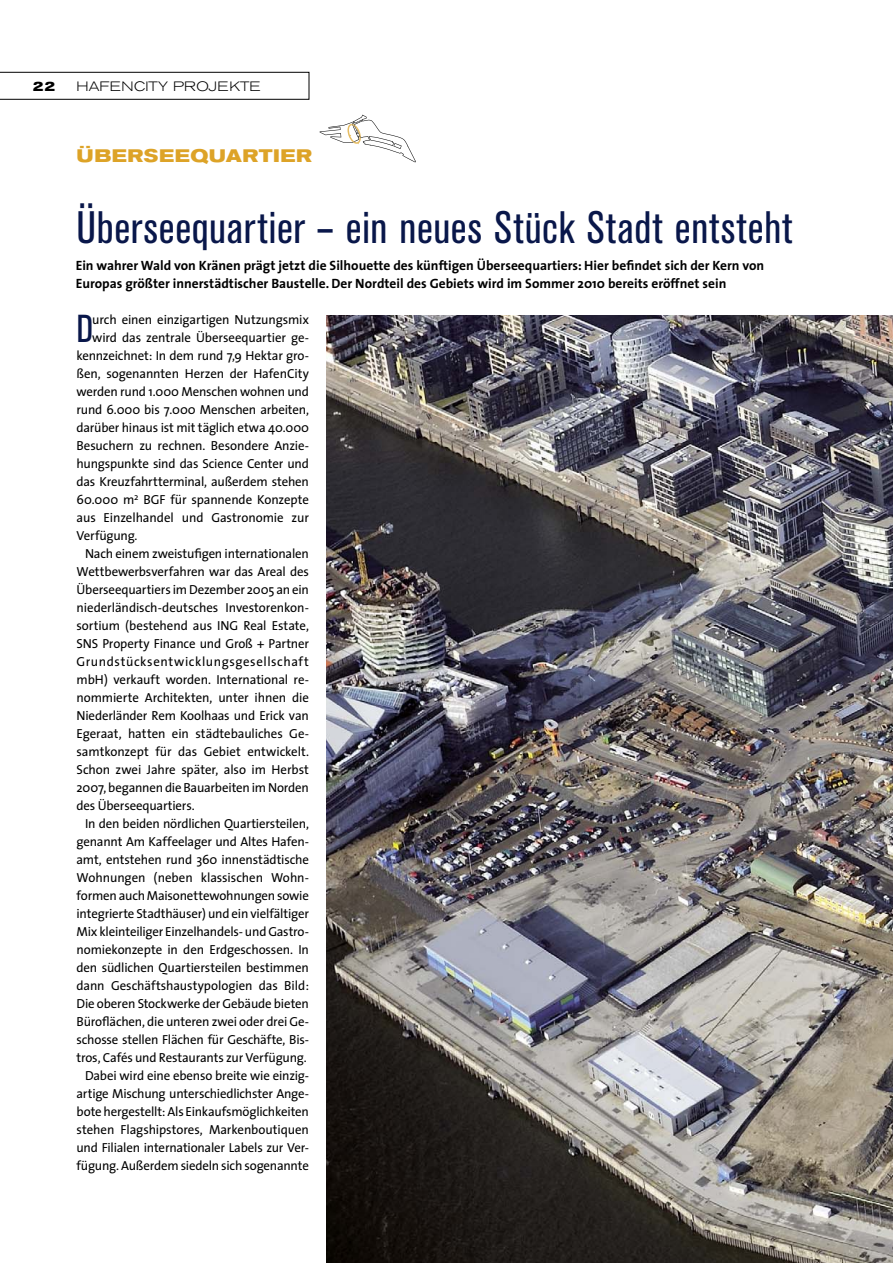
<style>
.page{position:relative;width:893px;height:1263px;background:#fff}
.page>*{position:absolute;margin:0;border:0;box-sizing:border-box;transform-origin:0 0}
.t1{font:condensed 45px "Akzidenz Grotesk BE";letter-spacing:.015em;color:#09174a}
.t2{font:condensed 38.55px "Akzidenz Grotesk BE";color:#09174a}
.t3{font:700 expanded 18px "Akzidenz Grotesk BE";letter-spacing:.03em;color:#dda327}
.t4{font:700 13.5px/18px "The Sans";color:#000}
.t5{font:300 expanded 13.5px "Akzidenz Grotesk BE";letter-spacing:.025em;color:#000}
.t6{font:700 expanded 13.5px "Akzidenz Grotesk BE";color:#000}
.t7{font:13.2px "The Sans";letter-spacing:-.015em;color:#000}
.t8{font:13.2px "The Sans";letter-spacing:.045em;color:#000}
</style>
<div class="page">
<img style="left:326px;top:315px;width:567px;height:948px">
<svg style="left:0;top:72px;width:309px;height:28px"></svg>
<svg style="left:320px;top:115px;width:96px;height:47px"></svg>
<p class="t6" style="left:33px;top:81px;width:25px">22</p>
<p class="t5" style="left:77px;top:81px;width:186px">HAFENCITY PROJEKTE</p>
<h3 class="t3" style="left:77px;top:150px;width:237px">ÜBERSEEQUARTIER</h3>
<h1 class="t1" style="left:77px;top:211px;width:717px">Überseequartier – ein neues Stück Stadt entsteht</h1>
<p class="t4" style="left:76px;top:257px;width:690px">Ein wahrer Wald von Kränen prägt jetzt die Silhouette des künftigen Überseequartiers: Hier befindet sich der Kern von<br>Europas größter innerstädtischer Baustelle. Der Nordteil des Gebiets wird im Sommer 2010 bereits eröffnet sein</p>
<h2 class="t2" style="left:77px;top:315px;width:18px">D</h2>
<p class="t7" style="left:92px;top:315px;width:218px">urch einen einzigartigen Nutzungsmix</p>
<p class="t7" style="left:92px;top:333px;width:218px">wird das zentrale Überseequartier ge-</p>
<p class="t7" style="left:77px;top:351px;width:234px">kennzeichnet: In dem rund 7,9 Hektar gro-</p>
<p class="t7" style="left:77px;top:369px;width:234px">ßen, sogenannten Herzen der HafenCity</p>
<p class="t7" style="left:77px;top:387px;width:234px">werden rund 1.000 Menschen wohnen und</p>
<p class="t7" style="left:77px;top:405px;width:234px">rund 6.000 bis 7.000 Menschen arbeiten,</p>
<p class="t7" style="left:77px;top:423px;width:234px">darüber hinaus ist mit täglich etwa 40.000</p>
<p class="t7" style="left:77px;top:441px;width:234px">Besuchern zu rechnen. Besondere Anzie-</p>
<p class="t7" style="left:77px;top:459px;width:234px">hungspunkte sind das Science Center und</p>
<p class="t7" style="left:77px;top:477px;width:234px">das Kreuzfahrtterminal, außerdem stehen</p>
<p class="t7" style="left:77px;top:495px;width:234px">60.000 m<sup>2</sup> BGF für spannende Konzepte</p>
<p class="t7" style="left:77px;top:513px;width:234px">aus Einzelhandel und Gastronomie zur</p>
<p class="t7" style="left:77px;top:531px;width:63px">Verfügung.</p>
<p class="t7" style="left:85px;top:549px;width:225px">Nach einem zweistufigen internationalen</p>
<p class="t7" style="left:77px;top:567px;width:234px">Wettbewerbsverfahren war das Areal des</p>
<p class="t7" style="left:77px;top:585px;width:234px">Überseequartiers im Dezember 2005 an ein</p>
<p class="t7" style="left:77px;top:603px;width:234px">niederländisch-deutsches Investorenkon-</p>
<p class="t7" style="left:77px;top:621px;width:234px">sortium (bestehend aus ING Real Estate,</p>
<p class="t7" style="left:77px;top:639px;width:234px">SNS Property Finance und Groß + Partner</p>
<p class="t8" style="left:77px;top:657px;width:234px">Grundstücksentwicklungsgesellschaft</p>
<p class="t7" style="left:77px;top:675px;width:234px">mbH) verkauft worden. International re-</p>
<p class="t7" style="left:77px;top:693px;width:234px">nommierte Architekten, unter ihnen die</p>
<p class="t7" style="left:77px;top:711px;width:234px">Niederländer Rem Koolhaas und Erick van</p>
<p class="t7" style="left:77px;top:729px;width:234px">Egeraat, hatten ein städtebauliches Ge-</p>
<p class="t7" style="left:77px;top:747px;width:234px">samtkonzept für das Gebiet entwickelt.</p>
<p class="t7" style="left:77px;top:765px;width:234px">Schon zwei Jahre später, also im Herbst</p>
<p class="t7" style="left:77px;top:783px;width:234px">2007, begannen die Bauarbeiten im Norden</p>
<p class="t7" style="left:77px;top:801px;width:120px">des Überseequartiers.</p>
<p class="t7" style="left:85px;top:819px;width:225px">In den beiden nördlichen Quartiersteilen,</p>
<p class="t7" style="left:77px;top:837px;width:234px">genannt Am Kaffeelager und Altes Hafen-</p>
<p class="t7" style="left:77px;top:855px;width:234px">amt, entstehen rund 360 innenstädtische</p>
<p class="t7" style="left:77px;top:873px;width:234px">Wohnungen (neben klassischen Wohn-</p>
<p class="t7" style="left:77px;top:891px;width:234px">formen auch Maisonettewohnungen sowie</p>
<p class="t7" style="left:77px;top:909px;width:234px">integrierte Stadthäuser) und ein vielfältiger</p>
<p class="t7" style="left:77px;top:927px;width:234px">Mix kleinteiliger Einzelhandels- und Gastro-</p>
<p class="t7" style="left:77px;top:945px;width:234px">nomiekonzepte in den Erdgeschossen. In</p>
<p class="t7" style="left:77px;top:963px;width:234px">den südlichen Quartiersteilen bestimmen</p>
<p class="t7" style="left:77px;top:981px;width:234px">dann Geschäftshaustypologien das Bild:</p>
<p class="t7" style="left:77px;top:999px;width:234px">Die oberen Stockwerke der Gebäude bieten</p>
<p class="t7" style="left:77px;top:1017px;width:234px">Büroflächen, die unteren zwei oder drei Ge-</p>
<p class="t7" style="left:77px;top:1035px;width:234px">schosse stellen Flächen für Geschäfte, Bis-</p>
<p class="t7" style="left:77px;top:1053px;width:232px">tros, Cafés und Restaurants zur Verfügung.</p>
<p class="t7" style="left:85px;top:1071px;width:225px">Dabei wird eine ebenso breite wie einzig-</p>
<p class="t7" style="left:77px;top:1089px;width:234px">artige Mischung unterschiedlichster Ange-</p>
<p class="t7" style="left:77px;top:1107px;width:234px">bote hergestellt: Als Einkaufsmöglichkeiten</p>
<p class="t7" style="left:77px;top:1125px;width:234px">stehen Flagshipstores, Markenboutiquen</p>
<p class="t7" style="left:77px;top:1143px;width:234px">und Filialen internationaler Labels zur Ver-</p>
<p class="t7" style="left:77px;top:1161px;width:234px">fügung. Außerdem siedeln sich sogenannte</p>
</div>
